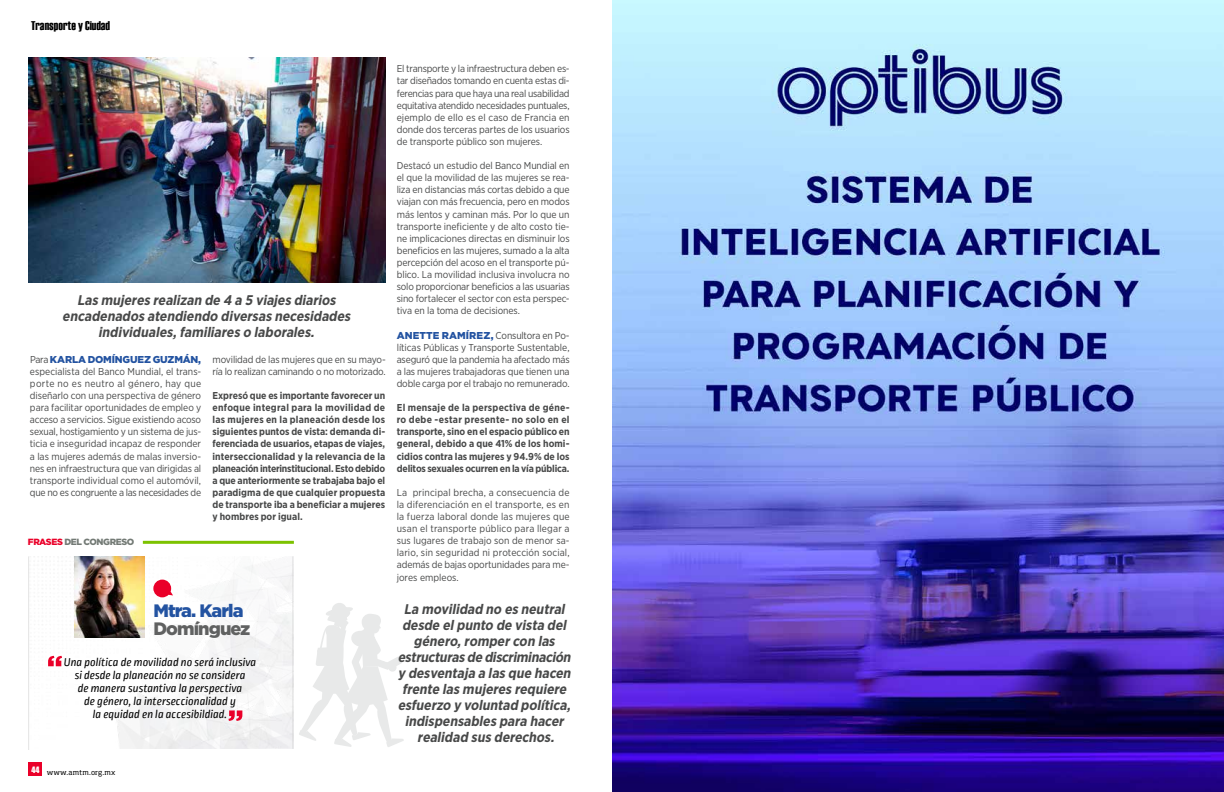
<style>
.page{position:relative;width:1224px;height:792px;background:#fff}
.page>*{position:absolute;margin:0;border:0;box-sizing:border-box;transform-origin:0 0}
.t1{font:900 18px "Gotham";letter-spacing:-.05em;color:#2353a1}
.t2{font:900 18px "Gotham";letter-spacing:-.05em;color:#606161}
.t3{font:italic 700 14px/16px "Gotham Narrow";letter-spacing:-.005em;color:#484949;text-align:center}
.t4{font:12.6px "Haettenschweiler";color:#000}
.t5{font:italic 12px/13px "Ropa Mix PTT";color:#000;text-align:center}
.t6{font:10px/12.1px "Gotham Narrow";letter-spacing:-.015em;color:#484949;text-align:justify}
.t7{font:700 10px/12.1px "Gotham Narrow";color:#484949;text-align:justify}
.t8{font:900 10px "Gotham";letter-spacing:-.015em;color:#2353a1}
.t9{font:900 9px "Gotham";letter-spacing:-.045em;color:#737a75}
.t10{font:7.2px "Soho Pro";letter-spacing:.025em;color:#000}
.s1{font-family:"Gotham Narrow";font-weight:400;color:#484949}
.s2{color:#ea0029}
.s3{font-family:"Gotham";font-weight:900;color:#2353a1}
</style>
<div class="page">
<img style="left:34px;top:556px;width:258px;height:193px">
<img style="left:74px;top:556px;width:71px;height:81px">
<svg style="left:48px;top:656px;width:14px;height:10px"></svg>
<svg style="left:228px;top:710px;width:14px;height:11px"></svg>
<hr style="left:292px;top:556px;width:1px;height:193px;background:#c6c6c6">
<hr style="left:28px;top:556px;width:1px;height:194px;background:#c6c6c6">
<svg style="left:153px;top:580px;width:20px;height:17px"></svg>
<hr style="left:143px;top:541px;width:151px;height:3px;background:#7cc200">
<img style="left:29px;top:57px;width:357px;height:226px">
<svg style="left:299px;top:603px;width:105px;height:144px"></svg>
<div style="left:29px;top:762px;width:13px;height:14px;background:#ea0029"></div>
<img style="left:612px;top:0;width:612px;height:792px">
<p class="t4" style="left:31px;top:19px;width:80px">Transporte y Ciudad</p>
<h2 class="t3" style="left:62px;top:292px;width:293px">Las mujeres realizan de 4 a 5 viajes diarios encadenados atendiendo diversas necesidades individuales,familiares o laborales.</h2>
<p class="t8" style="left:30px;top:352px;width:173px"><span class="s1">Para</span> KARLA DOMÍNGUEZ GUZMÁN,</p>
<p class="t6" style="left:30px;top:365px;width:173px">especialista del Banco Mundial, el trans&shy;porte no es neutro al género, hay que diseñarlo con una perspectiva de género para facilitar oportunidades de empleo y acceso a servicios. Sigue existiendo acoso sexual, hostigamiento y un sistema de jus&shy;ticia e inseguridad incapaz de responder a las mujeres además de malas inversio&shy;nes en infraestructura que van dirigidas al transporte individual como el automóvil, que no es congruente a las necesidades de</p>
<p class="t6" style="left:213px;top:353px;width:175px">movilidad de las mujeres que en su mayo&shy;ría lo realizan caminando o no motorizado.</p>
<p class="t7" style="left:212px;top:389px;width:174px">Expresó que es importante favorecer un enfoque integral para la movilidad de las mujeres en la planeación desde los siguientes puntos de vista: demanda di&shy;ferenciada de usuarios, etapas de viajes, interseccionalidad y la relevancia de la planeación interinstitucional. Esto debido a que anteriormente se trabajaba bajo el paradigma de que cualquier propuesta de transporte iba a beneficiar a mujeres y hombres por igual.</p>
<p class="t9" style="left:28px;top:536px;width:108px"><span class="s2">FRASES</span> DEL CONGRESO</p>
<h1 class="t1" style="left:153px;top:598px;width:92px">Mtra. Karla</h1>
<h1 class="t2" style="left:153px;top:616px;width:99px">Domínguez</h1>
<p class="t5" style="left:64px;top:656px;width:194px">Una política de movilidad no será inclusiva si desde la planeación no se considera<br>de manera sustantiva la perspectiva<br>de género, la interseccionalidad y<br>la equidad en la accesibildiad.</p>
<p class="t10" style="left:32px;top:767px;width:85px"><sup>44</sup> www.amtm.org.mx</p>
<p class="t6" style="left:397px;top:63px;width:174px">El transporte y la infraestructura deben es&shy;tar diseñados tomando en cuenta estas di&shy;ferencias para que haya una real usabilidad equitativa atendido necesidades puntuales, ejemplo de ello es el caso de Francia en donde dos terceras partes de los usuarios de transporte público son mujeres.</p>
<p class="t6" style="left:397px;top:159px;width:174px">Destacó un estudio del Banco Mundial en el que la movilidad de las mujeres se rea&shy;liza en distancias más cortas debido a que viajan con más frecuencia, pero en modos más lentos y caminan más. Por lo que un transporte ineficiente y de alto costo tie&shy;ne implicaciones directas en disminuir los beneficios en las mujeres, sumado a la alta percepción del acoso en el transporte pú&shy;blico. La movilidad inclusiva involucra no solo proporcionar beneficios a las usuarias sino fortalecer el sector con esta perspec&shy;tiva en la toma de decisiones.</p>
<p class="t6" style="left:397px;top:329px;width:174px"><span class="s3">ANETTE RAMÍREZ,</span> Consultora en Po&shy;líticas Públicas y Transporte Sustentable, aseguró que la pandemia ha afectado más a las mujeres trabajadoras que tienen una doble carga por el trabajo no remunerado.</p>
<p class="t7" style="left:397px;top:402px;width:174px">El mensaje de la perspectiva de géne&shy;ro debe -estar presente- no solo en el transporte, sino en el espacio público en general, debido a que 41% de los homi&shy;cidios contra las mujeres y 94.9% de los delitos sexuales ocurren en la vía pública.</p>
<p class="t6" style="left:397px;top:486px;width:174px">La principal brecha, a consecuencia de la diferenciación en el transporte, es en la fuerza laboral donde las mujeres que usan el transporte público para llegar a sus lugares de trabajo son de menor sa&shy;lario, sin seguridad ni protección social, además de bajas oportunidades para me&shy;jores empleos.</p>
<p class="t3" style="left:398px;top:601px;width:177px">La movilidad no es neutral desde elpunto de vista del género,rompercon las estructurasde discriminación y desventaja a las que hacen frente las mujeres requiere esfuerzo y voluntad política, indispensables para hacer realidad sus derechos.</p>
</div>
